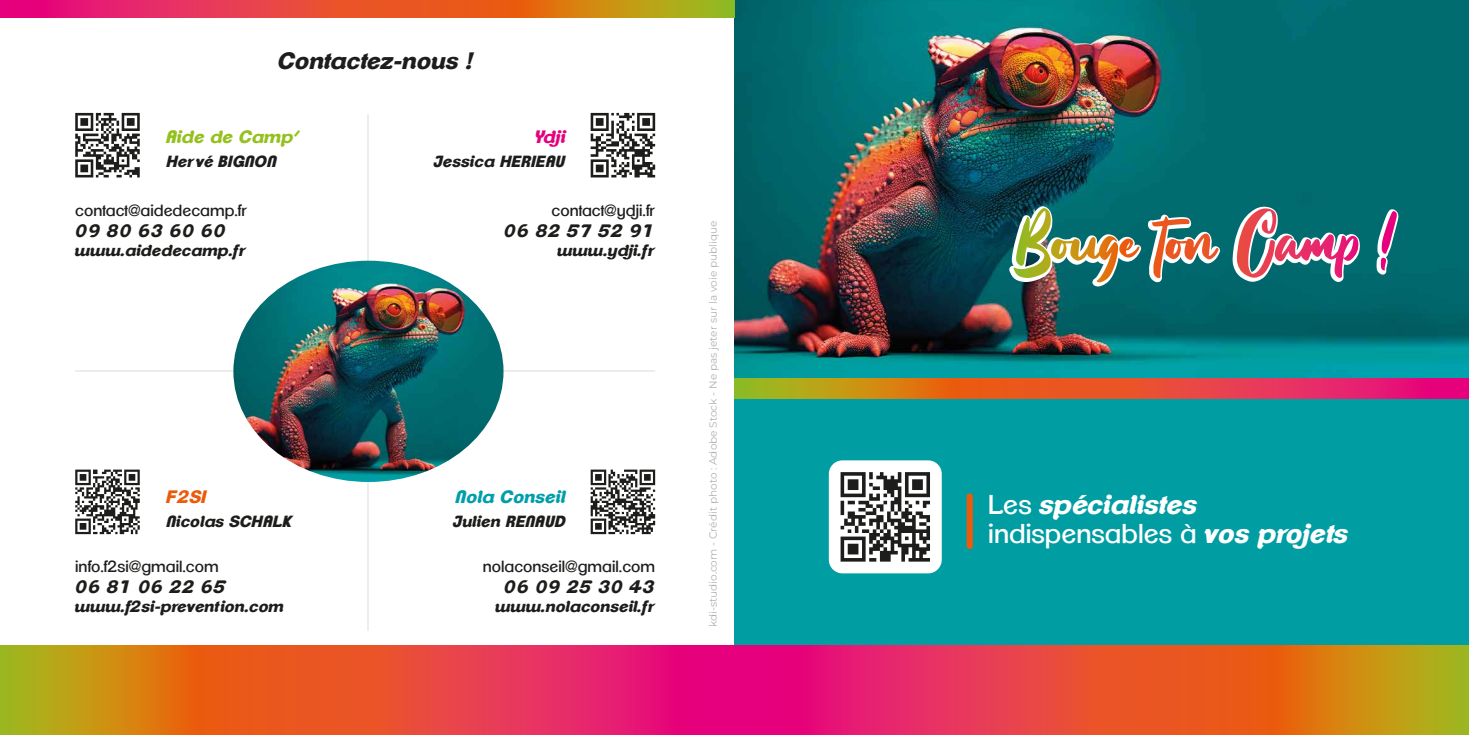
<style>
.page{position:relative;width:1469px;height:735px;background:#fff}
.page>*{position:absolute;margin:0;border:0;box-sizing:border-box;transform-origin:0 0}
.t1{font:26.6px "Clemente P Dai";color:#fff}
.t2{font:italic 800 26.6px "Clemente P Dap";color:#fff}
.t3{font:italic 800 23.1px "Clemente P Dap";color:#1d1d1b}
.t4{font:italic 800 17.5px "Clemente P Dap";color:#1d1d1b}
.t5{font:italic 800 17.5px "Clemente P Dap";color:#95c11f}
.t6{font:italic 800 17.5px "Clemente P Dap";color:#009eab}
.t7{font:italic 800 17.5px "Clemente P Dap";color:#ea5b0b}
.t8{font:italic 800 17.5px "Clemente P Dap";color:#e6007d}
.t9{font:italic 800 15.75px "Clemente P Dap";color:#1d1d1b}
.t10{font:15.75px "Clemente P Dai";color:#1d1d1b}
.t11{font:100 10.5px "Montserrat";color:#b3b2b2}
.s1{font-family:"Clemente P Dai";font-weight:400;font-style:normal}
.s2{font-family:"Clemente P Dap";font-weight:800;font-style:italic}
</style>
<div class="page">
<div style="left:734px;top:383px;width:734px;height:351px;background:#009da3"></div>
<svg style="left:739px;top:645px;width:729px;height:89px;background:#df4f3c"></svg>
<img style="left:734px;top:0;width:734px;height:378px">
<hr style="left:368px;top:114px;width:1px;height:515px;background:#ededed">
<hr style="left:75px;top:370px;width:580px;height:2px;background:#ededed">
<div style="left:966px;top:493px;width:6px;height:55px;background:#ea5b0b;border-radius:3px"></div>
<svg style="left:1009px;top:206px;width:389px;height:80px;background:#5d817c"></svg>
<svg style="left:734px;top:378px;width:734px;height:20px;background:#dc5639"></svg>
<svg style="left:0;top:645px;width:739px;height:89px;background:#df503c"></svg>
<img style="left:233px;top:260px;width:270px;height:221px">
<div style="left:828px;top:460px;width:113px;height:113px;background:#fff;border-radius:14px"></div>
<svg style="left:840px;top:472px;width:90px;height:89px"></svg>
<svg style="left:0;top:0;width:734px;height:17px;background:#dd5539"></svg>
<svg style="left:75px;top:469px;width:65px;height:65px"></svg>
<svg style="left:75px;top:113px;width:65px;height:64px"></svg>
<svg style="left:590px;top:113px;width:65px;height:64px"></svg>
<svg style="left:590px;top:469px;width:65px;height:65px"></svg>
<h2 class="t3" style="left:278px;top:47px;width:196px">Contactez-nous !</h2>
<p class="t5" style="left:166px;top:126px;width:134px">Aide de Camp’</p>
<p class="t8" style="left:534px;top:126px;width:33px">Ydji</p>
<p class="t9" style="left:167px;top:152px;width:112px">Hervé BIGNON</p>
<p class="t10" style="left:75px;top:201px;width:173px">contact@aidedecamp.fr</p>
<p class="t4" style="left:75px;top:220px;width:153px">09 80 63 60 60</p>
<p class="t9" style="left:75px;top:241px;width:173px">www.aidedecamp.fr</p>
<p class="t7" style="left:166px;top:485px;width:42px">F2SI</p>
<p class="t9" style="left:167px;top:511px;width:127px">Nicolas SCHALK</p>
<p class="t10" style="left:75px;top:557px;width:145px">info.f2si@gmail.com</p>
<p class="t4" style="left:75px;top:576px;width:153px">06 81 06 22 65</p>
<p class="t9" style="left:75px;top:596px;width:210px">www.f2si-prevention.com</p>
<p class="t9" style="left:433px;top:152px;width:134px">Jessica HERIEAU</p>
<p class="t10" style="left:551px;top:201px;width:105px">contact@ydji.fr</p>
<p class="t4" style="left:504px;top:220px;width:153px">06 82 57 52 91</p>
<p class="t9" style="left:557px;top:241px;width:99px">www.ydji.fr</p>
<p class="t6" style="left:456px;top:485px;width:112px">Nola Conseil</p>
<p class="t9" style="left:453px;top:511px;width:115px">Julien RENAUD</p>
<p class="t10" style="left:483px;top:557px;width:174px">nolaconseil@gmail.com</p>
<p class="t4" style="left:504px;top:576px;width:153px">06 09 25 30 43</p>
<p class="t9" style="left:495px;top:596px;width:161px">www.nolaconseil.fr</p>
<p class="t11" style="left:706px;top:627px;width:408px;rotate:-90deg">kdi-studio.com - Crédit photo : Adobe Stock - Ne pas jeter sur la voie publique</p>
<h1 class="t2" style="left:988px;top:488px;width:211px"><span class="s1">Les</span> spécialistes</h1>
<h1 class="t1" style="left:988px;top:518px;width:362px">indispensables à <span class="s2">vos projets</span></h1>
</div>
